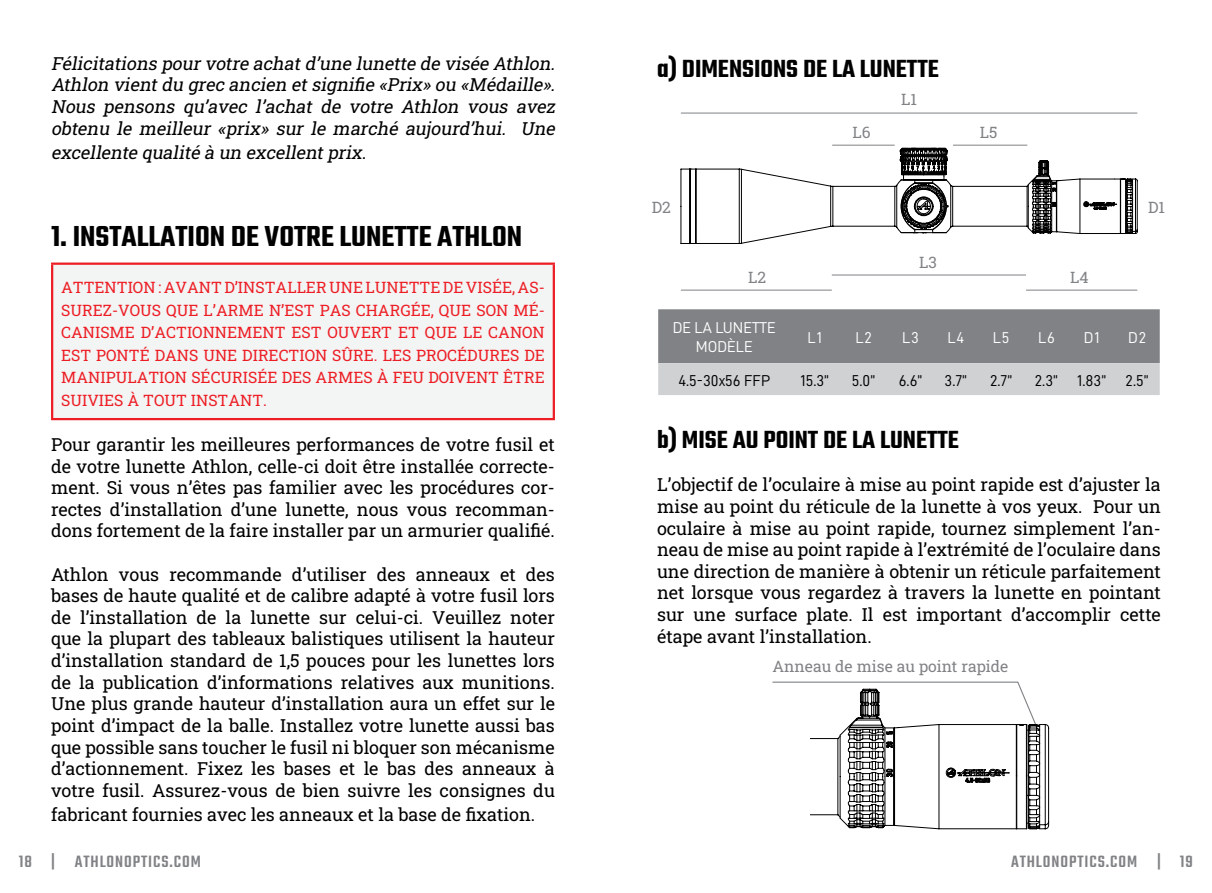
<style>
.page{position:relative;width:1212px;height:893px;background:#fff}
.page>*{position:absolute;margin:0;border:0;box-sizing:border-box;transform-origin:0 0}
.t1{font:600 31.5px "Teko";color:#000}
.t2{font:600 27px "Teko";color:#000}
.t3{font:18px/21.6px "Roboto Slab";color:#000;text-align:justify}
.t4{font:italic 18px/21.6px "Roboto Slab";color:#000;text-align:justify}
.t5{font:500 18px "Teko";letter-spacing:.05em;color:#808285}
.t6{font:15.75px/22.5px "Roboto Slab";color:#ed1d24;text-align:justify}
.t7{font:15.75px "D DIN";color:#000}
.t8{font:15.75px "Roboto Slab";color:#808285}
.t9{font:15.75px/18.9px "D DIN";color:#fff;text-align:center}
</style>
<div class="page">
<div style="left:52px;top:264px;width:502px;height:155px;background:#f3f4f4"></div>
<hr style="left:51px;top:263px;width:504px;height:2px;background:#ed1d24">
<hr style="left:51px;top:265px;width:2px;height:153px;background:#ed1d24">
<hr style="left:553px;top:265px;width:2px;height:153px;background:#ed1d24">
<hr style="left:51px;top:418px;width:504px;height:2px;background:#ed1d24">
<svg style="left:658px;top:309px;width:502px;height:86px;background:#9d9fa2"></svg>
<svg style="left:772px;top:681px;width:277px;height:148px"></svg>
<hr style="left:953px;top:145px;width:74px;height:1px;background:#808285">
<hr style="left:1026px;top:290px;width:111px;height:1px;background:#808285">
<hr style="left:681px;top:290px;width:151px;height:1px;background:#808285">
<hr style="left:832px;top:145px;width:63px;height:1px;background:#808285">
<hr style="left:681px;top:113px;width:456px;height:1px;background:#808285">
<hr style="left:832px;top:275px;width:194px;height:1px;background:#808285">
<svg style="left:681px;top:148px;width:456px;height:96px"></svg>
<p class="t4" style="left:51px;top:52px;width:510px">Félicitations pourvotre achatd’une lunette de visée Athlon.<br>Athlon vientdu grec ancien etsignifie «Prix» ou «Médaille».<br>Nous pensons qu’avec l’achat de votre Athlon vous avez obtenu le meilleur «prix» sur le marché aujourd’hui. Une</p>
<p class="t4" style="left:51px;top:142px;width:321px">excellente qualité à un excellentprix.</p>
<h1 class="t1" style="left:51px;top:217px;width:473px">1. INSTALLATION DE VOTRE LUNETTE ATHLON</h1>
<p class="t6" style="left:61px;top:276px;width:485px">ATTENTION : AVANT D’INSTALLER UNE LUNETTE DE VISÉE, AS-SUREZ-VOUS QUE L’ARME N’EST PAS CHARGÉE, QUE SON MÉ-CANISME D’ACTIONNEMENT EST OUVERT ET QUE LE CANON EST PONTÉ DANS UNE DIRECTION SÛRE. LES PROCÉDURES DE MANIPULATION SÉCURISÉE DES ARMES À FEU DOIVENT ÊTRE SUIVIES À TOUT INSTANT.</p>
<p class="t3" style="left:51px;top:433px;width:505px">Pour garantir les meilleures performances de votre fusil et de votre lunette Athlon, celle-ci doit être installée correcte&shy;ment. Si vous n’êtes pas familier avec les procédures cor&shy;rectes d’installation d’une lunette, nous vous recomman&shy;dons fortement de la faire installer par un armurier qualifié.</p>
<p class="t3" style="left:51px;top:563px;width:505px">Athlon vous recommande d’utiliser des anneaux et des bases de haute qualité et de calibre adapté à votre fusil lors de l’installation de la lunette sur celui-ci. Veuillez noter que la plupart des tableaux balistiques utilisent la hauteur d’installation standard de 1,5 pouces pour les lunettes lors de la publication d’informations relatives aux munitions.<br>Une plus grande hauteur d’installation aura un effet sur le point d’impact de la balle. Installez votre lunette aussi bas que possible sans toucher le fusil ni bloquer son mécanisme d’actionnement. Fixez les bases et le bas des anneaux à votre fusil. Assurez-vous de bien suivre les consignes du</p>
<p class="t3" style="left:51px;top:804px;width:486px">fabricant fournies avec les anneaux et la base de fixation.</p>
<h2 class="t2" style="left:657px;top:52px;width:283px">a) DIMENSIONS DE LA LUNETTE</h2>
<p class="t8" style="left:852px;top:121px;width:20px">L6</p>
<p class="t8" style="left:901px;top:88px;width:17px">L1</p>
<p class="t8" style="left:980px;top:121px;width:19px">L5</p>
<p class="t8" style="left:652px;top:197px;width:21px">D2</p>
<p class="t8" style="left:1148px;top:197px;width:18px">D1</p>
<p class="t8" style="left:919px;top:251px;width:19px">L3</p>
<p class="t8" style="left:748px;top:266px;width:20px">L2</p>
<p class="t8" style="left:1070px;top:266px;width:20px">L4</p>
<p class="t9" style="left:673px;top:318px;width:104px">DE LA LUNETTE<br>MODÈLE</p>
<p class="t9" style="left:808px;top:328px;width:16px">L1</p>
<p class="t9" style="left:855px;top:328px;width:18px">L2</p>
<p class="t9" style="left:902px;top:328px;width:18px">L3</p>
<p class="t9" style="left:947px;top:328px;width:18px">L4</p>
<p class="t9" style="left:993px;top:328px;width:18px">L5</p>
<p class="t9" style="left:1038px;top:328px;width:18px">L6</p>
<p class="t9" style="left:1084px;top:328px;width:17px">D1</p>
<p class="t9" style="left:1128px;top:328px;width:19px">D2</p>
<p class="t7" style="left:678px;top:372px;width:93px">4.5-30x56 FFP</p>
<p class="t7" style="left:800px;top:372px;width:30px">15.3”</p>
<p class="t7" style="left:852px;top:372px;width:25px">5.0”</p>
<p class="t7" style="left:899px;top:372px;width:25px">6.6”</p>
<p class="t7" style="left:944px;top:372px;width:24px">3.7”</p>
<p class="t7" style="left:990px;top:372px;width:24px">2.7”</p>
<p class="t7" style="left:1035px;top:372px;width:115px">2.3” 1.83” 2.5”</p>
<h2 class="t2" style="left:657px;top:423px;width:303px">b) MISE AU POINT DE LA LUNETTE</h2>
<p class="t3" style="left:657px;top:474px;width:505px">L’objectif de l’oculaire à mise au point rapide est d’ajuster la mise au point du réticule de la lunette à vos yeux. Pour un oculaire à mise au point rapide, tournez simplement l’an&shy;neau de mise au point rapide à l’extrémité de l’oculaire dans une direction de manière à obtenir un réticule parfaitement net lorsque vous regardez à travers la lunette en pointant sur une surface plate. Il est important d’accomplir cette étape avant l’installation.</p>
<p class="t8" style="left:772px;top:656px;width:237px">Anneau de mise au point rapide</p>
<p class="t5" style="left:19px;top:851px;width:183px">18 | ATHLONOPTICS.COM</p>
<p class="t5" style="left:1011px;top:851px;width:183px">ATHLONOPTICS.COM | 19</p>
</div>
